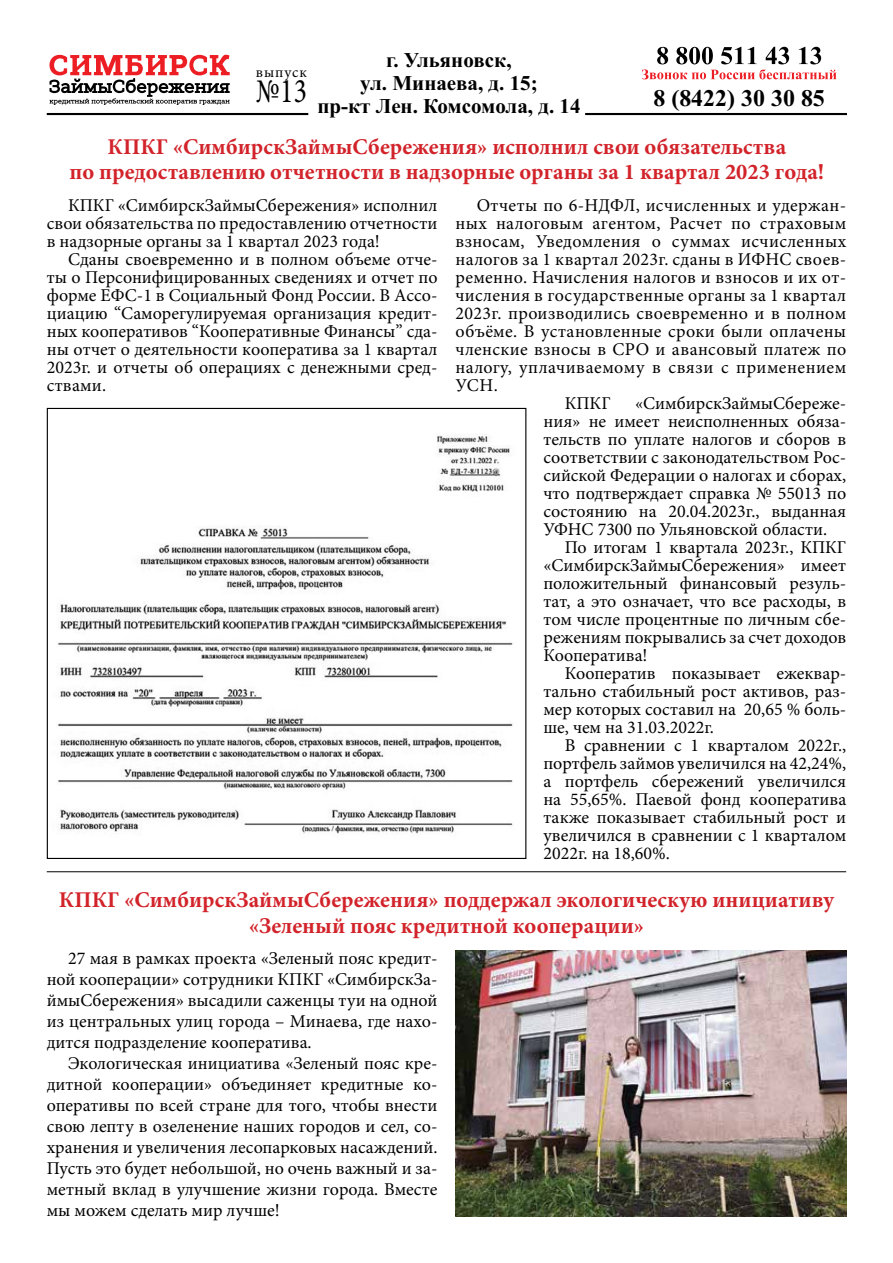
<style>
.page{position:relative;width:893px;height:1263px;background:#fff}
.page>*{position:absolute;margin:0;border:0;box-sizing:border-box;transform-origin:0 0}
.t1{font:34.5px "Minion Pro";color:#000;scale:.8 1}
.t2{font:700 24px "Times New Roman";color:#000}
.t3{font:700 22.5px/25.5px "Minion Pro";color:#d2232a;text-align:center}
.t4{font:700 21px/23.2px "Times New Roman";color:#000;text-align:center}
.t5{font:18px/18px "Minion Pro";letter-spacing:.01em;color:#000;text-align:justify}
.t6{font:18px "Minion Pro";letter-spacing:.03em;color:#000}
.t7{font:15px "Minion Pro";letter-spacing:.06em;color:#000}
</style>
<div class="page">
<svg style="left:50px;top:54px;width:180px;height:51px"></svg>
<svg style="left:642px;top:47px;width:194px;height:32px"></svg>
<hr style="left:47px;top:113px;width:261px;height:2px;background:#000">
<hr style="left:585px;top:113px;width:262px;height:2px;background:#000">
<img style="left:58px;top:434px;width:455px;height:400px">
<img style="left:455px;top:950px;width:391px;height:266px">
<hr style="left:47px;top:871px;width:799px;height:1px;background:#000">
<p class="t7" style="left:256px;top:65px;width:53px">выпуск</p>
<h1 class="t1" style="left:256px;top:74px;width:65px">№13</h1>
<p class="t4" style="left:317px;top:50px;width:265px">г. Ульяновск,<br>ул. Минаева, д. 15;<br>пр-кт Лен. Комсомола, д. 14</p>
<h2 class="t2" style="left:653px;top:90px;width:173px">8 (8422) 30 30 85</h2>
<p class="t3" style="left:69px;top:135px;width:756px">кпкг «симбирскзаймысбережения» исполнил свои обязательства<br>по предоставлению отчетности в надзорные органы за 1 квартал 2023 года!</p>
<p class="t5" style="left:47px;top:197px;width:392px;text-indent:21px">КПКГ «СимбирскЗаймыСбережения» исполнил свои обязательства по предоставлению отчетности в надзорные органы за 1 квартал 2023 года!</p>
<p class="t5" style="left:47px;top:251px;width:392px;text-indent:21px">Сданы своевременно и в полном объеме отче&shy;ты о Персонифицированных сведениях и отчет по форме ЕФС-1 в Социальный Фонд России. В Ассо&shy;циацию “Саморегулируемая организация кредит&shy;ных кооперативов “Кооперативные Финансы” сда&shy;ны отчет о деятельности кооператива за 1 квартал 2023г. и отчеты об операциях с денежными сред&shy;ствами.</p>
<p class="t5" style="left:477px;top:197px;width:371px">Отчеты по 6-НДФЛ, исчисленных и удержан-</p>
<p class="t5" style="left:455px;top:215px;width:392px">ных налоговым агентом, Расчет по страховым</p>
<p class="t5" style="left:455px;top:233px;width:392px">взносам, Уведомления о суммах исчисленных</p>
<p class="t5" style="left:455px;top:251px;width:392px">налогов за 1 квартал 2023г. сданы в ИФНС своев-</p>
<p class="t5" style="left:455px;top:269px;width:392px">ременно. Начисления налогов и взносов и их от-</p>
<p class="t5" style="left:455px;top:287px;width:392px">числения в государственные органы за 1 квартал</p>
<p class="t5" style="left:455px;top:305px;width:392px">2023г. производились своевременно и в полном</p>
<p class="t5" style="left:455px;top:323px;width:392px">объёме. В установленные сроки были оплачены</p>
<p class="t5" style="left:455px;top:341px;width:392px">членские взносы в СРО и авансовый платеж по</p>
<p class="t6" style="left:455px;top:358px;width:392px">налогу, уплачиваемому в связи с применением</p>
<p class="t5" style="left:455px;top:377px;width:44px">УСН.</p>
<p class="t5" style="left:565px;top:395px;width:47px">КПКГ</p>
<p class="t5" style="left:543px;top:395px;width:304px;text-indent:92px">«СимбирскЗаймыСбереже&shy;ния» не имеет неисполненных обяза&shy;тельств по уплате налогов и сборов в соответствии с законодательством Рос&shy;сийской Федерации о налогах и сборах, что подтверждает справка № 55013 по состоянию на 20.04.2023г., выданная УФНС 7300 по Ульяновской области.</p>
<p class="t5" style="left:543px;top:539px;width:304px;text-indent:21px">По итогам 1 квартала 2023г., КПКГ «СимбирскЗаймыСбережения» имеет положительный финансовый резуль&shy;тат, а это означает, что все расходы, в том числе процентные по личным сбе&shy;режениям покрывались за счет доходов Кооператива!</p>
<p class="t5" style="left:543px;top:665px;width:304px;text-indent:21px">Кооператив показывает ежеквар&shy;тально стабильный рост активов, раз&shy;мер которых составил на 20,65 % боль&shy;ше, чем на 31.03.2022г.</p>
<p class="t5" style="left:543px;top:737px;width:304px;text-indent:21px">В сравнении с 1 кварталом 2022г., портфель займов увеличился на 42,24%, а портфель сбережений увеличился на 55,65%. Паевой фонд кооператива также показывает стабильный рост и увеличился в сравнении с 1 кварталом 2022г. на 18,60%.</p>
<p class="t3" style="left:59px;top:889px;width:776px">кпкг «симбирскзаймысбережения» поддержал экологическую инициативу «зеленый пояс кредитной кооперации»</p>
<p class="t5" style="left:47px;top:948px;width:392px;line-height:21px;text-indent:21px">27 мая в рамках проекта «Зеленый пояс кредит&shy;ной кооперации» сотрудники КПКГ «СимбирскЗа&shy;ймыСбережения» высадили саженцы туи на одной из центральных улиц города – Минаева, где нахо&shy;дится подразделение кооператива.</p>
<p class="t5" style="left:47px;top:1053px;width:392px;line-height:21px;text-indent:21px">Экологическая инициатива «Зеленый пояс кре&shy;дитной кооперации» объединяет кредитные ко&shy;оперативы по всей стране для того, чтобы внести свою лепту в озеленение наших городов и сел, со&shy;хранения и увеличения лесопарковых насаждений.<br>Пусть это будет небольшой, но очень важный и за&shy;метный вклад в улучшение жизни города. Вместе мы можем сделать мир лучше!</p>
</div>
